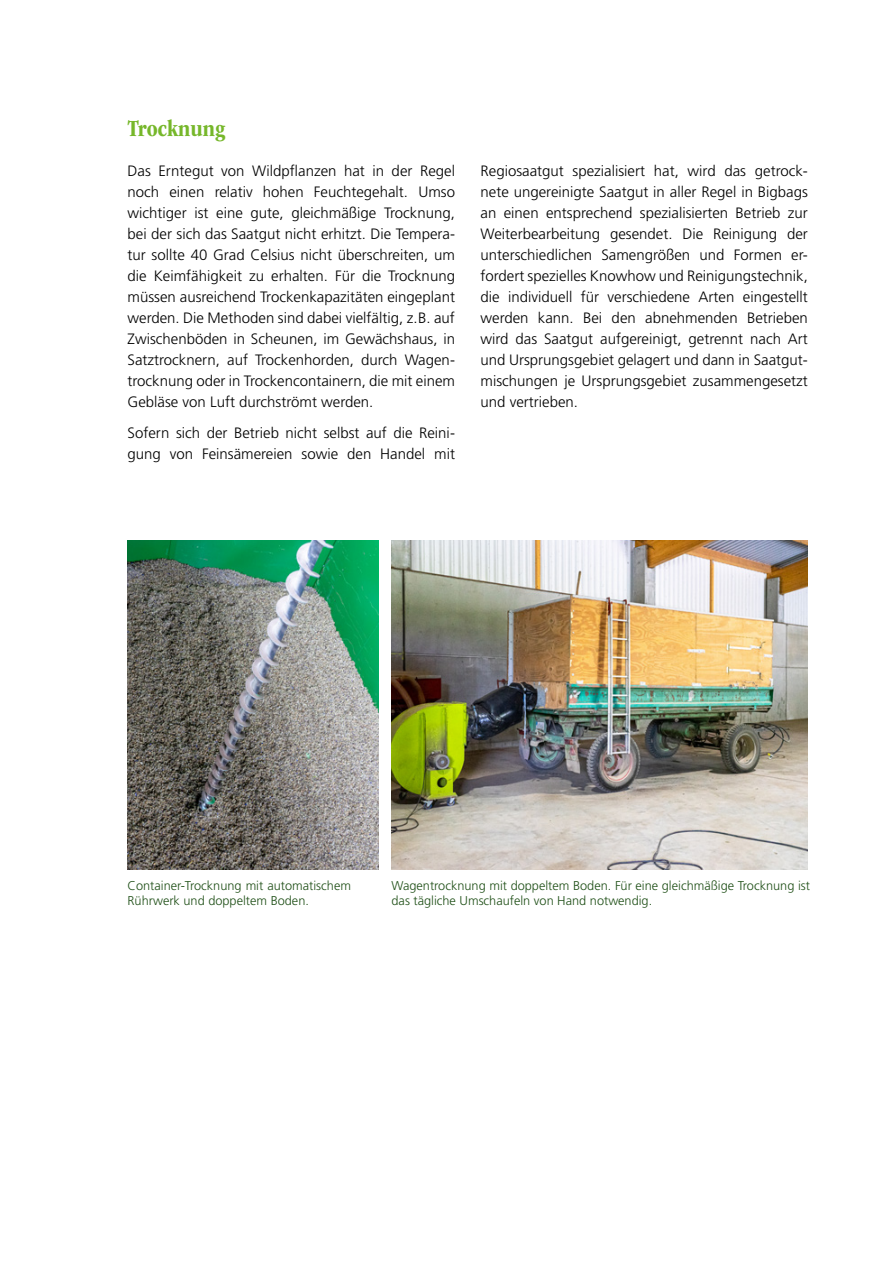
<style>
.page{position:relative;width:893px;height:1263px;background:#fff}
.page>*{position:absolute;margin:0;border:0;box-sizing:border-box;transform-origin:0 0}
.LT_-_Ueber1_-_1-Sp{font:700 condensed 24px "ITC Garamond Std";color:#76b72a}
.LT_2-Sp{font:300 15px/21px "Frutiger LT Std";color:#000;text-align:justify}
.BU_-_grün_1sp{font:300 12.75px/15.3px "Frutiger LT Std";color:#205018}
</style>
<div class="page">
<img style="left:128px;top:540px;width:250px;height:330px">
<img style="left:392px;top:540px;width:416px;height:329px">
<p class="LT_-_Ueber1_-_1-Sp" style="left:128px;top:115px;width:99px">Trocknung</p>
<p class="LT_2-Sp" style="left:128px;top:160px;width:329px">Das Erntegut von Wildpflanzen hat in der Regel noch einen relativ hohen Feuchtegehalt. Umso wichtiger ist eine gute, gleichmäßige Trocknung, bei der sich das Saatgut nicht erhitzt. Die Tempera&shy;tur sollte 40 Grad Celsius nicht überschreiten, um die Keimfähigkeit zu erhalten. Für die Trocknung müssen ausreichend Trockenkapazitäten eingeplant werden. Die Methoden sind dabei vielfältig, z.B. auf Zwischenböden in Scheunen, im Gewächshaus, in Satztrocknern, auf Trockenhorden, durch Wagen&shy;trocknung oder in Trockencontainern, die mit einem Gebläse von Luft durchströmt werden.</p>
<p class="LT_2-Sp" style="left:128px;top:423px;width:329px">Sofern sich der Betrieb nicht selbst auf die Reini&shy;gung von Feinsämereien sowie den Handel mit</p>
<p class="LT_2-Sp" style="left:480px;top:160px;width:329px">Regiosaatgut spezialisiert hat, wird das getrock&shy;nete ungereinigte Saatgut in aller Regel in Bigbags an einen entsprechend spezialisierten Betrieb zur Weiterbearbeitung gesendet. Die Reinigung der unterschiedlichen Samengrößen und Formen er&shy;fordert spezielles Knowhow und Reinigungstechnik, die individuell für verschiedene Arten eingestellt werden kann. Bei den abnehmenden Betrieben wird das Saatgut aufgereinigt, getrennt nach Art und Ursprungsgebiet gelagert und dann in Saatgut&shy;mischungen je Ursprungsgebiet zusammengesetzt und vertrieben.</p>
<p class="BU_-_grün_1sp" style="left:128px;top:878px;width:225px">Container-Trocknung mit automatischem<br>Rührwerk und doppeltem Boden.</p>
<p class="BU_-_grün_1sp" style="left:392px;top:878px;width:420px">Wagentrocknung mit doppeltem Boden. Für eine gleichmäßige Trocknung ist das tägliche Umschaufeln von Hand notwendig.</p>
</div>
